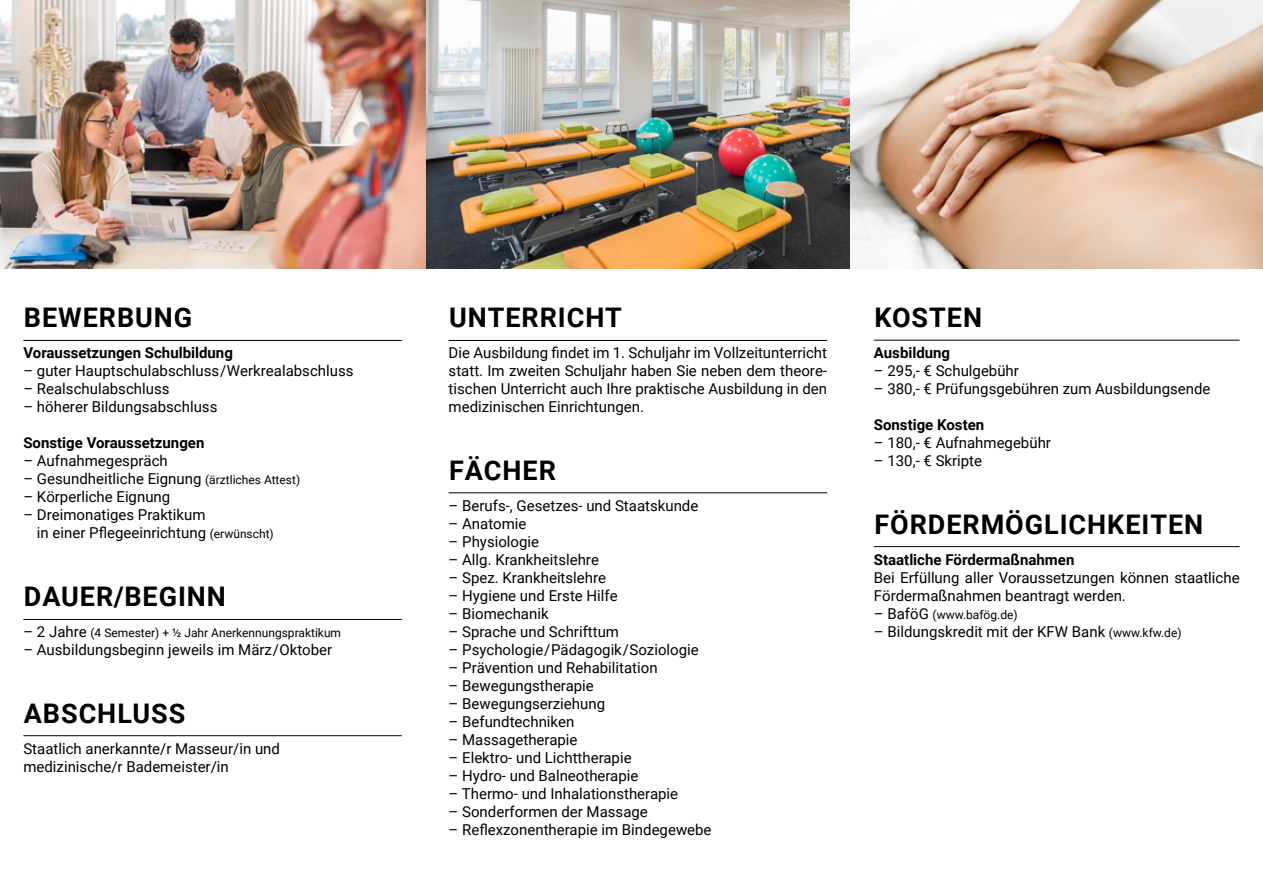
<style>
.page{position:relative;width:1263px;height:893px;background:#fff}
.page>*{position:absolute;margin:0;border:0;box-sizing:border-box;transform-origin:0 0}
.t1{font:700 27px "Roboto";letter-spacing:.035em;color:#000}
.t2{font:15px/18px "Roboto";color:#000}
.t3{font:700 15px "Roboto";color:#000}
.t4{font:12px "Roboto";color:#000}
.s1{font-size:12px}
.s2{color:#fff}
.s3{font-size:15px}
</style>
<div class="page">
<hr style="left:23px;top:340px;width:379px;height:1px;background:#000">
<hr style="left:449px;top:492px;width:378px;height:1px;background:#000">
<hr style="left:874px;top:340px;width:365px;height:1px;background:#000">
<hr style="left:874px;top:546px;width:365px;height:1px;background:#000">
<hr style="left:23px;top:619px;width:379px;height:1px;background:#000">
<hr style="left:449px;top:340px;width:378px;height:1px;background:#000">
<hr style="left:23px;top:735px;width:379px;height:1px;background:#000">
<img style="left:0;top:0;width:1263px;height:268px">
<h1 class="t1" style="left:24px;top:299px;width:170px">BEWERBUNG</h1>
<h1 class="t1" style="left:449px;top:299px;width:174px">UNTERRICHT</h1>
<h1 class="t1" style="left:874px;top:299px;width:109px">KOSTEN</h1>
<p class="t2" style="left:449px;top:343px;width:380px;text-align:justify">Die Ausbildung findet im 1. Schuljahr im Vollzeitunterricht statt. Im zweiten Schuljahr haben Sie neben dem theore&shy;tischen Unterricht auch Ihre praktische Ausbildung in den medizinischen Einrichtungen.</p>
<p class="t3" style="left:23px;top:342px;width:211px">Voraussetzungen Schulbildung</p>
<p class="t2" style="left:23px;top:361px;width:332px">– guter Hauptschulabschluss/Werkrealabschluss</p>
<p class="t2" style="left:23px;top:379px;width:148px">– Realschulabschluss</p>
<p class="t2" style="left:23px;top:397px;width:196px">– höherer Bildungsabschluss</p>
<p class="t3" style="left:23px;top:432px;width:183px">Sonstige Voraussetzungen</p>
<p class="t2" style="left:23px;top:451px;width:146px">– Aufnahmegespräch</p>
<p class="t2" style="left:23px;top:469px;width:278px">– Gesundheitliche Eignung <span class="s1">(ärztliches Attest)</span></p>
<p class="t2" style="left:23px;top:487px;width:148px">– Körperliche Eignung</p>
<p class="t2" style="left:23px;top:505px;width:184px">– Dreimonatiges Praktikum</p>
<p class="t2" style="left:23px;top:523px;width:252px"><span class="s2">–</span> in einer Pflegeeinrichtung <span class="s1">(erwünscht)</span></p>
<p class="t3" style="left:874px;top:342px;width:78px">Ausbildung</p>
<p class="t2" style="left:874px;top:361px;width:147px">– 295,- € Schulgebühr</p>
<p class="t2" style="left:874px;top:379px;width:338px">– 380,- € Prüfungsgebühren zum Ausbildungsende</p>
<p class="t3" style="left:874px;top:414px;width:112px">Sonstige Kosten</p>
<p class="t2" style="left:874px;top:433px;width:179px">– 180,- € Aufnahmegebühr</p>
<p class="t2" style="left:874px;top:451px;width:110px">– 130,- € Skripte</p>
<h1 class="t1" style="left:449px;top:452px;width:108px">FÄCHER</h1>
<p class="t2" style="left:449px;top:496px;width:251px">– Berufs-, Gesetzes- und Staatskunde</p>
<p class="t2" style="left:449px;top:514px;width:79px">– Anatomie</p>
<p class="t2" style="left:449px;top:532px;width:92px">– Physiologie</p>
<p class="t2" style="left:449px;top:550px;width:152px">– Allg. Krankheitslehre</p>
<p class="t2" style="left:449px;top:568px;width:159px">– Spez. Krankheitslehre</p>
<p class="t2" style="left:449px;top:586px;width:171px">– Hygiene und Erste Hilfe</p>
<p class="t2" style="left:449px;top:604px;width:101px">– Biomechanik</p>
<p class="t2" style="left:449px;top:622px;width:172px">– Sprache und Schrifttum</p>
<p class="t2" style="left:449px;top:640px;width:252px">– Psychologie/Pädagogik/Soziologie</p>
<p class="t2" style="left:449px;top:658px;width:210px">– Prävention und Rehabilitation</p>
<p class="t2" style="left:449px;top:676px;width:147px">– Bewegungstherapie</p>
<p class="t2" style="left:449px;top:694px;width:158px">– Bewegungserziehung</p>
<p class="t2" style="left:449px;top:712px;width:127px">– Befundtechniken</p>
<p class="t2" style="left:449px;top:730px;width:130px">– Massagetherapie</p>
<p class="t2" style="left:449px;top:748px;width:185px">– Elektro- und Lichttherapie</p>
<p class="t2" style="left:449px;top:766px;width:191px">– Hydro- und Balneotherapie</p>
<p class="t2" style="left:449px;top:784px;width:231px">– Thermo- und Inhalationstherapie</p>
<p class="t2" style="left:449px;top:802px;width:201px">– Sonderformen der Massage</p>
<p class="t2" style="left:449px;top:820px;width:264px">– Reflexzonentherapie im Bindegewebe</p>
<h1 class="t1" style="left:874px;top:505px;width:330px">FÖRDERMÖGLICHKEITEN</h1>
<p class="t3" style="left:874px;top:549px;width:202px">Staatliche Fördermaßnahmen</p>
<p class="t2" style="left:874px;top:568px;width:367px">Bei Erfüllung aller Voraussetzungen können staatliche<br>Fördermaßnahmen beantragt werden.</p>
<p class="t4" style="left:874px;top:606px;width:145px"><span class="s3">– BaföG</span> (www.bafög.de)</p>
<h1 class="t1" style="left:24px;top:578px;width:204px">DAUER/BEGINN</h1>
<p class="t4" style="left:23px;top:624px;width:319px"><span class="s3">– 2 Jahre</span> (4 Semester) + ½ Jahr Anerkennungspraktikum</p>
<p class="t2" style="left:874px;top:622px;width:309px">– Bildungskredit mit der KFW Bank <span class="s1">(www.kfw.de)</span></p>
<p class="t2" style="left:23px;top:640px;width:310px">– Ausbildungsbeginn jeweils im März/Oktober</p>
<h1 class="t1" style="left:24px;top:695px;width:163px">ABSCHLUSS</h1>
<p class="t2" style="left:23px;top:739px;width:258px">Staatlich anerkannte/r Masseur/in und medizinische/r Bademeister/in</p>
</div>
